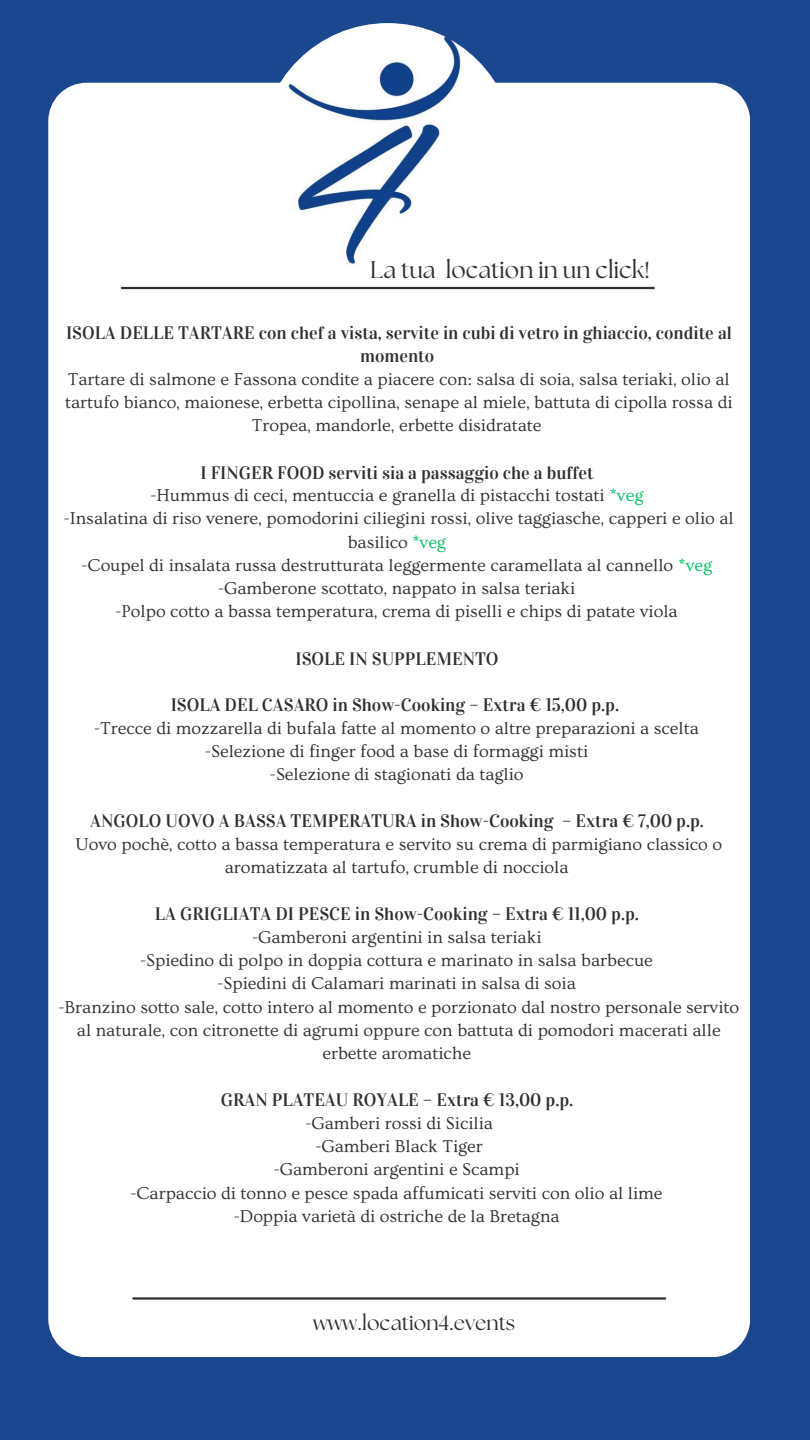
<style>
.page{position:relative;width:810px;height:1440px;background:#1b478f}
.page>*{position:absolute;margin:0;border:0;box-sizing:border-box;transform-origin:0 0}
.t1{font:24px "The Seasons";color:#2e2e2e}
.t2{font:20.9px "The Seasons";color:#2e2e2e}
.t3{font:18px/23.2px "Ovo";color:#2e2e2e;text-align:center}
.t4{font:18px/23.2px "Vidaloka";color:#2e2e2e;text-align:center}
.s1{color:#00bf63}
</style>
<div class="page">
<div style="left:48px;top:83px;width:702px;height:1274px;background:#fff"></div>
<hr style="left:133px;top:1297px;width:532px;height:3px;background:#2e2e2e">
<img style="left:261px;top:23px;width:254px;height:254px;border-radius:50%">
<hr style="left:122px;top:287px;width:532px;height:2px;background:#2e2e2e">
<p class="t1" style="left:370px;top:259px;width:281px">La tua location in un click!</p>
<p class="t4" style="left:66px;top:322px;width:667px">ISOLA DELLE TARTARE con chef a vista, servite in cubi di vetro in ghiaccio, condite al momento</p>
<p class="t3" style="left:65px;top:368px;width:669px">Tartare di salmone e Fassona condite a piacere con: salsa di soia, salsa teriaki, olio al tartufo bianco, maionese, erbetta cipollina, senape al miele, battuta di cipolla rossa di<br>Tropea, mandorle, erbette disidratate</p>
<p class="t4" style="left:200px;top:461px;width:395px">I FINGER FOOD serviti sia a passaggio che a buffet</p>
<p class="t3" style="left:150px;top:484px;width:495px">-Hummus di ceci, mentuccia e granella di pistacchi tostati <span class="s1">*veg</span></p>
<p class="t3" style="left:64px;top:507px;width:671px">-Insalatina di riso venere, pomodorini ciliegini rossi, olive taggiasche, capperi e olio al basilico <span class="s1">*veg</span></p>
<p class="t3" style="left:82px;top:554px;width:632px">-Coupel di insalata russa destrutturata leggermente caramellata al cannello <span class="s1">*veg</span></p>
<p class="t3" style="left:218px;top:577px;width:359px">-Gamberone scottato, nappato in salsa teriaki</p>
<p class="t3" style="left:116px;top:600px;width:564px">-Polpo cotto a bassa temperatura, crema di piselli e chips di patate viola</p>
<p class="t4" style="left:296px;top:647px;width:205px">ISOLE IN SUPPLEMENTO</p>
<p class="t4" style="left:171px;top:694px;width:450px">ISOLA DEL CASARO in Show-Cooking – Extra € 15,00 p.p.</p>
<p class="t3" style="left:94px;top:717px;width:606px">-Trecce di mozzarella di bufala fatte al momento o altre preparazioni a scelta</p>
<p class="t3" style="left:205px;top:740px;width:384px">-Selezione di finger food a base di formaggi misti</p>
<p class="t3" style="left:270px;top:763px;width:255px">-Selezione di stagionati da taglio</p>
<p class="t4" style="left:90px;top:810px;width:615px">ANGOLO UOVO A BASSA TEMPERATURA in Show-Cooking – Extra € 7,00 p.p.</p>
<p class="t3" style="left:76px;top:833px;width:648px">Uovo pochè, cotto a bassa temperatura e servito su crema di parmigiano classico o aromatizzata al tartufo, crumble di nocciola</p>
<p class="t4" style="left:155px;top:903px;width:486px">LA GRIGLIATA DI PESCE in Show-Cooking – Extra € 11,00 p.p.</p>
<p class="t3" style="left:252px;top:926px;width:291px">-Gamberoni argentini in salsa teriaki</p>
<p class="t3" style="left:140px;top:949px;width:514px">-Spiedino di polpo in doppia cottura e marinato in salsa barbecue</p>
<p class="t3" style="left:218px;top:972px;width:360px">-Spiedini di Calamari marinati in salsa di soia</p>
<p class="t3" style="left:58px;top:996px;width:682px">-Branzino sotto sale, cotto intero al momento e porzionato dal nostro personale servito al naturale, con citronette di agrumi oppure con battuta di pomodori macerati alle erbette aromatiche</p>
<p class="t4" style="left:221px;top:1089px;width:354px">GRAN PLATEAU ROYALE – Extra € 13,00 p.p.</p>
<p class="t3" style="left:305px;top:1112px;width:189px">-Gamberi rossi di Sicilia</p>
<p class="t3" style="left:315px;top:1135px;width:169px">-Gamberi Black Tiger</p>
<p class="t3" style="left:274px;top:1158px;width:247px">-Gamberoni argentini e Scampi</p>
<p class="t3" style="left:131px;top:1182px;width:534px">-Carpaccio di tonno e pesce spada affumicati serviti con olio al lime</p>
<p class="t3" style="left:234px;top:1205px;width:327px">-Doppia varietà di ostriche de la Bretagna</p>
<p class="t2" style="left:313px;top:1313px;width:204px">www.location4.events</p>
</div>
